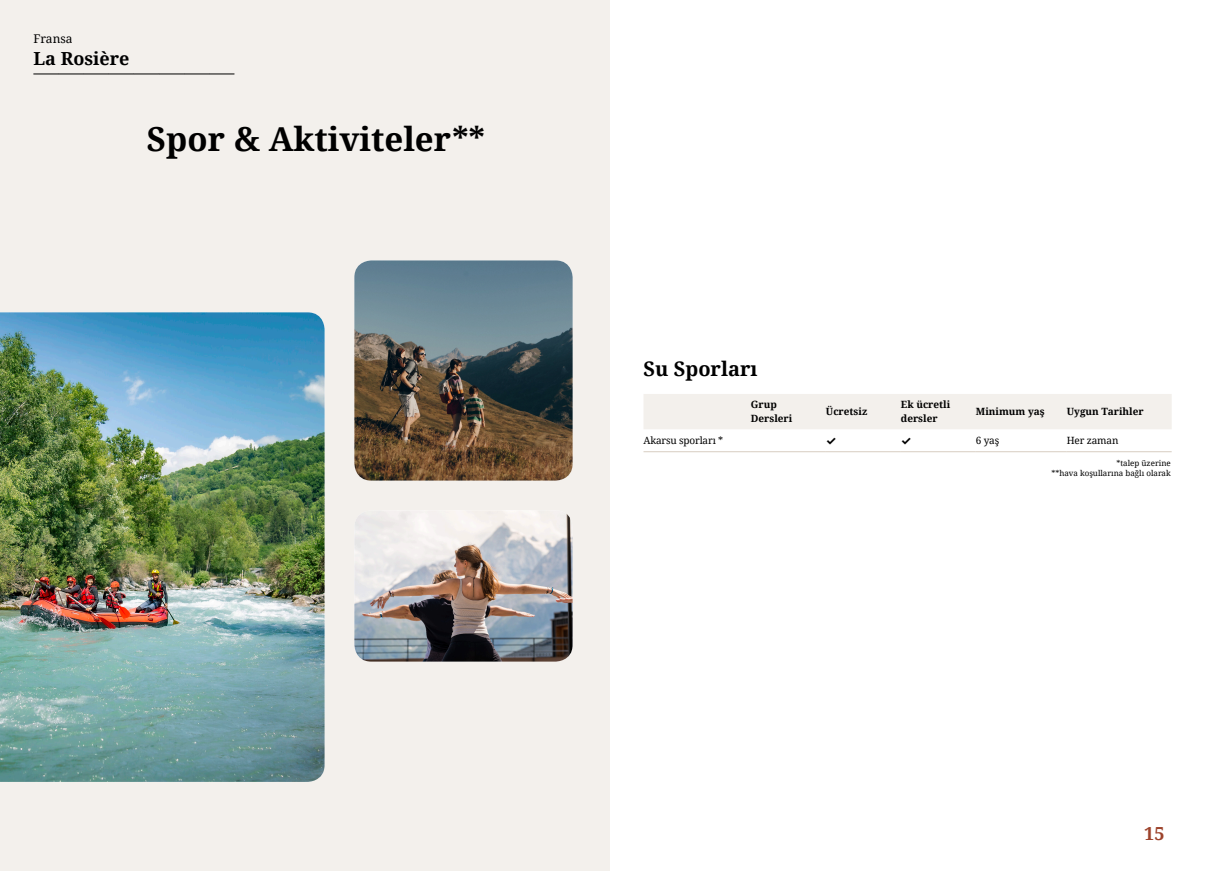
<style>
.page{position:relative;width:1219px;height:871px;background:#fff}
.page>*{position:absolute;margin:0;border:0;box-sizing:border-box;transform-origin:0 0}
.t1{font:700 33px "Noto Serif";color:#000}
.t2{font:700 20px "Noto Serif";color:#000}
.t3{font:700 18px "Noto Serif";color:#000}
.t4{font:700 18px "Noto Serif";color:#9d432c}
.t5{font:12px "Noto Serif";color:#000}
.t6{font:700 12px "Inter";color:#000}
.t7{font:700 10px/14px "Noto Serif";color:#000}
.t8{font:10px "Noto Serif";letter-spacing:-.015em;color:#000}
.t9{font:8px/9.6px "Noto Serif";color:#000;text-align:right}
</style>
<div class="page">
<div style="left:0;top:0;width:609px;height:870px;background:#f3f0ec"></div>
<img style="left:354px;top:260px;width:219px;height:220px">
<img style="left:0;top:312px;width:325px;height:469px">
<img style="left:354px;top:510px;width:219px;height:151px">
<svg style="left:34px;top:74px;width:200px;height:1px"></svg>
<div style="left:644px;top:394px;width:528px;height:35px;background:#f3f0ec"></div>
<hr style="left:643px;top:451px;width:108px;height:1px;background:#d7cdc1">
<hr style="left:751px;top:451px;width:75px;height:1px;background:#d7cdc1">
<hr style="left:826px;top:451px;width:75px;height:1px;background:#d7cdc1">
<hr style="left:901px;top:451px;width:75px;height:1px;background:#d7cdc1">
<hr style="left:976px;top:451px;width:91px;height:1px;background:#d7cdc1">
<hr style="left:1067px;top:451px;width:105px;height:1px;background:#d7cdc1">
<p class="t5" style="left:33px;top:30px;width:41px">Fransa</p>
<h3 class="t3" style="left:33px;top:45px;width:98px">La Rosière</h3>
<h1 class="t1" style="left:147px;top:116px;width:340px">Spor &amp; Aktiviteler**</h1>
<h2 class="t2" style="left:643px;top:354px;width:116px">Su Sporları</h2>
<p class="t7" style="left:751px;top:397px;width:43px">Grup<br>Dersleri</p>
<p class="t7" style="left:826px;top:404px;width:43px">Ücretsiz</p>
<p class="t7" style="left:901px;top:397px;width:51px">Ek ücretli dersler</p>
<p class="t7" style="left:976px;top:404px;width:70px">Minimum yaş</p>
<p class="t7" style="left:1067px;top:404px;width:78px">Uygun Tarihler</p>
<p class="t8" style="left:643px;top:433px;width:81px">Akarsu sporları *</p>
<p class="t6" style="left:826px;top:431px;width:12px">✓</p>
<p class="t6" style="left:901px;top:431px;width:12px">✓</p>
<p class="t8" style="left:976px;top:433px;width:25px">6 yaş</p>
<p class="t8" style="left:1067px;top:433px;width:53px">Her zaman</p>
<p class="t9" style="left:1051px;top:458px;width:121px">*talep üzerine<br>**hava koşullarına bağlı olarak</p>
<h3 class="t4" style="left:1144px;top:820px;width:22px">15</h3>
</div>
